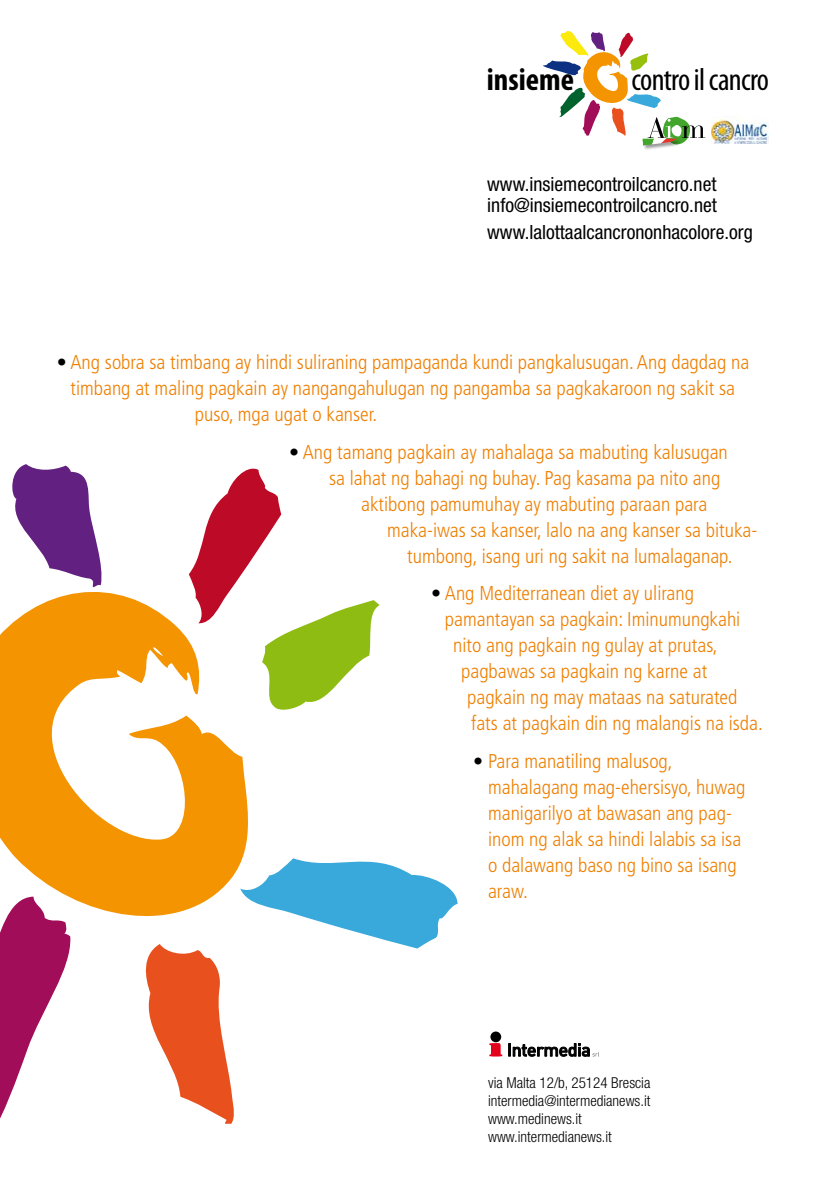
<style>
.page{position:relative;width:823px;height:1191px;background:#fff}
.page>*{position:absolute;margin:0;border:0;box-sizing:border-box;transform-origin:0 0}
.t1{font:condensed 31.8px "Myriad Pro";letter-spacing:-.02em;color:#000}
.t2{font:700 condensed 31.8px "Myriad Pro";color:#000}
.t3{font:300 condensed 20px/26px "Frutiger LT Std";color:#ee7f00}
.t4{font:condensed 19.6px/21px "Helvetica Neue LT Std";color:#000}
.t5{font:300 condensed 15px/18px "Helvetica Neue LT Std";color:#000}
.s1{color:#000}
</style>
<div class="page">
<div style="left:642px;top:139px;width:40px;height:12px;background:#000;opacity:.4"></div>
<svg style="left:543px;top:31px;width:161px;height:114px"></svg>
<img style="left:711px;top:117px;width:56px;height:26px">
<svg style="left:12px;top:464px;width:90px;height:108px"></svg>
<svg style="left:190px;top:468px;width:189px;height:242px"></svg>
<svg style="left:145px;top:858px;width:312px;height:265px"></svg>
<svg style="left:0;top:938px;width:71px;height:181px"></svg>
<svg style="left:0;top:572px;width:258px;height:366px"></svg>
<div style="left:490px;top:1031px;width:11px;height:11px;background:#000;border-radius:50%"></div>
<div style="left:490px;top:1043px;width:10px;height:13px;background:#e2001a;border-radius:2px"></div>
<svg style="left:508px;top:1043px;width:91px;height:13px"></svg>
<h1 class="t2" style="left:486px;top:60px;width:89px">insieme</h1>
<h1 class="t1" style="left:631px;top:61px;width:139px">contro il cancro</h1>
<p class="t4" style="left:487px;top:174px;width:231px">www.insiemecontroilcancro.net info@insiemecontroilcancro.net</p>
<p class="t4" style="left:487px;top:221px;width:267px">www.lalottaalcancrononhacolore.org</p>
<p class="t3" style="left:57px;top:350px;width:693px"><span class="s1">•</span> Ang sobra sa timbang ay hindi suliraning pampaganda kundi pangkalusugan. Ang dagdag na</p>
<p class="t3" style="left:70px;top:376px;width:665px">timbang at maling pagkain ay nangangahulugan ng pangamba sa pagkakaroon ng sakit sa</p>
<p class="t3" style="left:195px;top:402px;width:184px">puso, mga ugat o kanser.</p>
<p class="t3" style="left:289px;top:439px;width:440px"><span class="s1">•</span> Ang tamang pagkain ay mahalaga sa mabuting kalusugan</p>
<p class="t3" style="left:329px;top:465px;width:392px">sa lahat ng bahagi ng buhay. Pag kasama pa nito ang</p>
<p class="t3" style="left:361px;top:491px;width:347px">aktibong pamumuhay ay mabuting paraan para</p>
<p class="t3" style="left:387px;top:517px;width:371px">maka-iwas sa kanser, lalo na ang kanser sa bituka-</p>
<p class="t3" style="left:407px;top:543px;width:327px">tumbong, isang uri ng sakit na lumalaganap.</p>
<p class="t3" style="left:431px;top:580px;width:264px"><span class="s1">•</span> Ang Mediterranean diet ay ulirang</p>
<p class="t3" style="left:444px;top:606px;width:297px">pamantayan sa pagkain: Iminumungkahi</p>
<p class="t3" style="left:453px;top:632px;width:265px">nito ang pagkain ng gulay at prutas,</p>
<p class="t3" style="left:461px;top:658px;width:247px">pagbawas sa pagkain ng karne at</p>
<p class="t3" style="left:467px;top:684px;width:271px">pagkain ng may mataas na saturated</p>
<p class="t3" style="left:471px;top:710px;width:293px">fats at pagkain din ng malangis na isda.</p>
<p class="t3" style="left:487px;top:748px;width:259px;text-indent:-15px"><span class="s1">•</span> Para manatiling malusog, mahalagang mag-ehersisyo, huwag manigarilyo at bawasan ang pag&shy;inom ng alak sa hindi lalabis sa isa o dalawang baso ng bino sa isang araw.</p>
<p class="t5" style="left:488px;top:1073px;width:164px">via Malta 12/b, 25124 Brescia intermedia@intermedianews.it www.medinews.it www.intermedianews.it</p>
</div>
